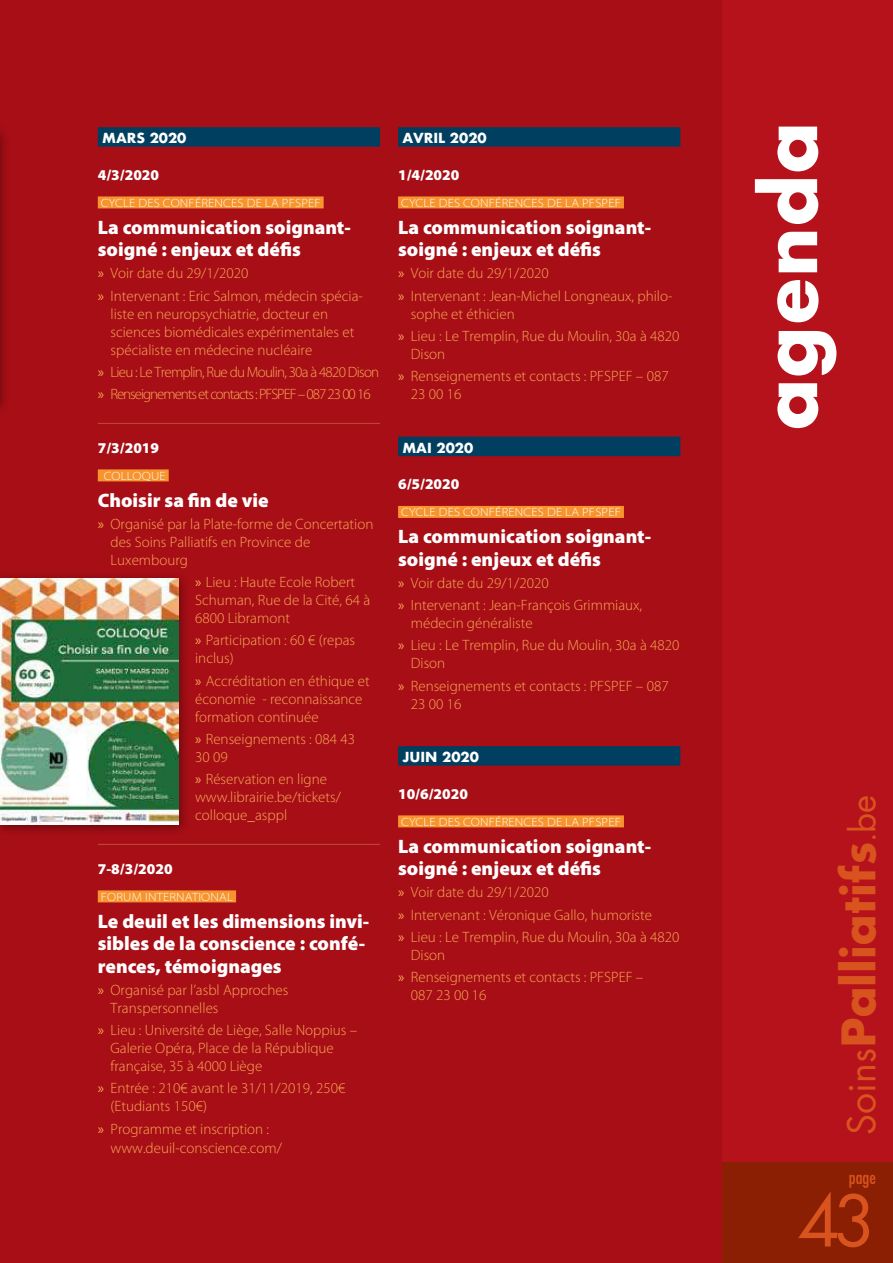
<style>
.page{position:relative;width:893px;height:1263px;background:#fff}
.page>*{position:absolute;margin:0;border:0;box-sizing:border-box;transform-origin:0 0}
.t1{font:700 75px "Futura";color:#fff}
.t2{font:69.15px "Futura";color:#d9531e}
.t3{font:700 45px "Futura";color:#d9531e}
.t4{font:900 19.5px/22.5px "Myriad Pro";color:#fff}
.t5{font:condensed 18px "Futura";color:#d9531e}
.t6{font:300 15px/18px "Myriad Pro";color:#faa756}
.t7{font:300 15px/22.2px "Myriad Pro";letter-spacing:-.07em;color:#faa756}
.t8{font:900 15px "Myriad Pro";color:#fff}
.t9{font:700 13.5px "Futura";color:#fff}
.t10{font:300 semi-expanded 12px "Myriad Pro";letter-spacing:.02em;color:#fff}
.s1{font-weight:400}
.s2{font-weight:400;font-size:37.5px}
.s3{font-weight:400;font-size:31.2px}
.s4{font-weight:400;font-size:34.65px}
</style>
<div class="page">
<div style="left:0;top:0;width:722px;height:1263px;background:#a70e16"></div>
<div style="left:722px;top:0;width:171px;height:1189px;background:#b5121b"></div>
<div style="left:722px;top:1162px;width:171px;height:101px;background:#8a1f03"></div>
<div style="left:98px;top:127px;width:282px;height:20px;background:#003f5f"></div>
<div style="left:98px;top:196px;width:226px;height:12px;background:#f7942d"></div>
<hr style="left:98px;top:423px;width:282px;height:1px;background:#bb4e3b">
<div style="left:98px;top:469px;width:71px;height:12px;background:#f7942d"></div>
<hr style="left:98px;top:844px;width:282px;height:1px;background:#bb4e3b">
<div style="left:98px;top:890px;width:138px;height:12px;background:#f7942d"></div>
<div style="left:398px;top:127px;width:282px;height:20px;background:#003f5f"></div>
<div style="left:398px;top:196px;width:226px;height:12px;background:#f7942d"></div>
<div style="left:398px;top:437px;width:282px;height:19px;background:#003f5f"></div>
<div style="left:398px;top:506px;width:226px;height:12px;background:#f7942d"></div>
<div style="left:398px;top:746px;width:282px;height:20px;background:#003f5f"></div>
<div style="left:398px;top:815px;width:226px;height:12px;background:#f7942d"></div>
<div style="left:0;top:572px;width:189px;height:264px;background:#000;opacity:.4"></div>
<img style="left:0;top:579px;width:178px;height:246px">
<div style="left:0;top:124px;width:10px;height:293px;background:#000;opacity:.4"></div>
<p class="t9" style="left:102px;top:128px;width:86px">MARS 2020</p>
<p class="t8" style="left:98px;top:166px;width:63px">4/3/2020</p>
<p class="t10" style="left:101px;top:196px;width:221px">CYCLE DES CONFÉRENCES DE LA PFSPEF</p>
<h3 class="t4" style="left:98px;top:216px;width:254px">La communication soignant&shy;soigné : enjeux et défis</h3>
<p class="t6" style="left:98px;top:263px;width:267px;line-height:22.2px"><span class="s1">»</span> Voir date du 29/1/2020<br><span class="s1">»</span> Intervenant : Eric Salmon, médecin spécia-</p>
<p class="t6" style="left:111px;top:305px;width:245px">liste en neuropsychiatrie, docteur en sciences biomédicales expérimentales et spécialiste en médecine nucléaire</p>
<p class="t7" style="left:98px;top:361px;width:283px"><span class="s1">»</span> Lieu : Le Tremplin, Rue du Moulin, 30a à 4820 Dison <span class="s1">»</span> Renseignements et contacts: PFSPEF – 087 23 00 16</p>
<p class="t8" style="left:98px;top:439px;width:63px">7/3/2019</p>
<p class="t10" style="left:104px;top:469px;width:64px">COLLOQUE</p>
<h3 class="t4" style="left:98px;top:489px;width:172px">Choisir sa fin de vie</h3>
<p class="t6" style="left:111px;top:515px;width:264px;text-indent:-13px"><span class="s1">»</span> Organisé par la Plate-forme de Concertation des Soins Palliatifs en Province de<br>Luxembourg</p>
<p class="t6" style="left:195px;top:573px;width:177px"><span class="s1">»</span> Lieu : Haute Ecole Robert<br>Schuman, Rue de la Cité, 64 à<br>6800 Libramont</p>
<p class="t6" style="left:195px;top:632px;width:161px"><span class="s1">»</span> Participation : 60 € (repas inclus)</p>
<p class="t6" style="left:195px;top:672px;width:176px"><span class="s1">»</span> Accréditation en éthique et économie - reconnaissance formation continuée</p>
<p class="t6" style="left:195px;top:730px;width:161px"><span class="s1">»</span> Renseignements : 084 43<br>30 09</p>
<p class="t6" style="left:195px;top:770px;width:147px"><span class="s1">»</span> Réservation en ligne www.librairie.be/tickets/ colloque_asppl</p>
<p class="t8" style="left:98px;top:860px;width:76px">7-8/3/2020</p>
<p class="t10" style="left:101px;top:890px;width:134px">FORUM INTERNATIONAL</p>
<h3 class="t4" style="left:98px;top:910px;width:273px">Le deuil et les dimensions invi&shy;sibles de la conscience : confé&shy;rences, témoignages</h3>
<p class="t6" style="left:111px;top:981px;width:179px;text-indent:-13px"><span class="s1">»</span> Organisé par l’asbl Approches<br>Transpersonnelles</p>
<p class="t6" style="left:111px;top:1021px;width:248px;text-indent:-13px"><span class="s1">»</span> Lieu : Université de Liège, Salle Noppius –<br>Galerie Opéra, Place de la République française, 35 à 4000 Liège</p>
<p class="t6" style="left:111px;top:1080px;width:236px;text-indent:-13px"><span class="s1">»</span> Entrée : 210€ avant le 31/11/2019, 250€ (Etudiants 150€)</p>
<p class="t6" style="left:111px;top:1119px;width:173px;line-height:19.5px;text-indent:-13px"><span class="s1">»</span> Programme et inscription : www.deuil-conscience.com/</p>
<p class="t9" style="left:402px;top:128px;width:86px">AVRIL 2020</p>
<p class="t8" style="left:398px;top:166px;width:63px">1/4/2020</p>
<p class="t10" style="left:401px;top:196px;width:221px">CYCLE DES CONFÉRENCES DE LA PFSPEF</p>
<h3 class="t4" style="left:398px;top:216px;width:254px">La communication soignant&shy;soigné : enjeux et défis</h3>
<p class="t6" style="left:398px;top:263px;width:276px;line-height:22.2px"><span class="s1">»</span> Voir date du 29/1/2020<br><span class="s1">»</span> Intervenant : Jean-Michel Longneaux, philo-</p>
<p class="t6" style="left:398px;top:303px;width:283px;line-height:22.2px;text-indent:13px">sophe et éthicien<br><span class="s1">»</span> Lieu : Le Tremplin, Rue du Moulin, 30a à 4820</p>
<p class="t6" style="left:398px;top:343px;width:272px;line-height:22.2px;text-indent:13px">Dison<br><span class="s1">»</span> Renseignements et contacts : PFSPEF – 087</p>
<p class="t6" style="left:411px;top:385px;width:52px">23 00 16</p>
<p class="t9" style="left:402px;top:438px;width:72px">MAI 2020</p>
<p class="t8" style="left:398px;top:476px;width:63px">6/5/2020</p>
<p class="t10" style="left:401px;top:506px;width:221px">CYCLE DES CONFÉRENCES DE LA PFSPEF</p>
<h3 class="t4" style="left:398px;top:525px;width:254px">La communication soignant&shy;soigné : enjeux et défis</h3>
<p class="t6" style="left:398px;top:572px;width:246px;line-height:22.2px"><span class="s1">»</span> Voir date du 29/1/2020<br><span class="s1">»</span> Intervenant : Jean-François Grimmiaux,</p>
<p class="t6" style="left:398px;top:612px;width:283px;line-height:22.2px;text-indent:13px">médecin généraliste<br><span class="s1">»</span> Lieu : Le Tremplin, Rue du Moulin, 30a à 4820</p>
<p class="t6" style="left:398px;top:653px;width:272px;line-height:22.2px;text-indent:13px">Dison<br><span class="s1">»</span> Renseignements et contacts : PFSPEF – 087</p>
<p class="t6" style="left:411px;top:695px;width:52px">23 00 16</p>
<p class="t9" style="left:402px;top:747px;width:78px">JUIN 2020</p>
<p class="t8" style="left:398px;top:785px;width:71px">10/6/2020</p>
<p class="t10" style="left:401px;top:815px;width:221px">CYCLE DES CONFÉRENCES DE LA PFSPEF</p>
<h3 class="t4" style="left:398px;top:835px;width:254px">La communication soignant&shy;soigné : enjeux et défis</h3>
<p class="t6" style="left:398px;top:881px;width:283px;line-height:22.2px"><span class="s1">»</span> Voir date du 29/1/2020<br><span class="s1">»</span> Intervenant : Véronique Gallo, humoriste<br><span class="s1">»</span> Lieu : Le Tremplin, Rue du Moulin, 30a à 4820</p>
<p class="t6" style="left:398px;top:944px;width:247px;line-height:22.2px;text-indent:13px">Dison<br><span class="s1">»</span> Renseignements et contacts : PFSPEF –</p>
<p class="t6" style="left:411px;top:986px;width:77px">087 23 00 16</p>
<h1 class="t1" style="left:735px;top:431px;width:311px;rotate:-90deg">agenda</h1>
<h3 class="t3" style="left:826px;top:1135px;width:342px;rotate:-90deg"><span class="s2">Soins</span>Palliatifs<span class="s3">.</span><span class="s4">be</span></h3>
<p class="t5" style="left:849px;top:1166px;width:29px">page</p>
<h2 class="t2" style="left:798px;top:1173px;width:80px">43</h2>
</div>
